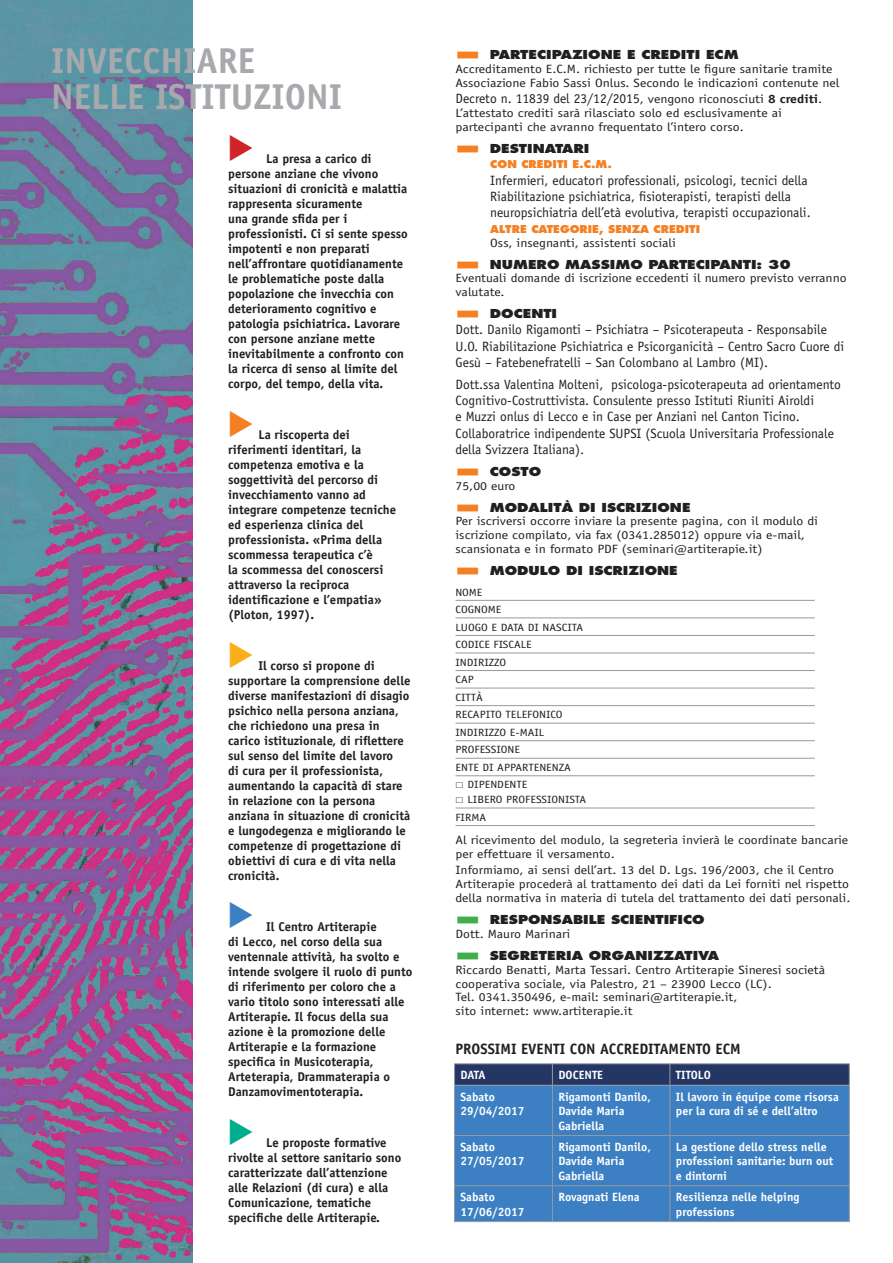
<style>
.page{position:relative;width:893px;height:1263px;background:#fff}
.page>*{position:absolute;margin:0;border:0;box-sizing:border-box;transform-origin:0 0}
.t1{font:700 36px/36px "Officina Sans";color:#a8a9ad}
.t2{font:700 15px "Officina Sans";color:#231f20}
.t3{font:13.5px/16.2px "Officina Sans";color:#231f20}
.t4{font:700 12.75px/15px "Officina Sans";color:#231f20}
.t5{font:12px/13.8px "Officina Sans";color:#231f20;scale:1.15 1}
.t6{font:700 12px/14.4px "Officina Sans";color:#fff}
.t7{font:800 12px "Futura";color:#231f20;scale:1.15 1}
.t8{font:10.5px/17.5px "Officina Sans";color:#231f20;scale:1.15 1}
.t9{font:800 10.5px "Futura";color:#f57f21;scale:1.04 1}
.s1{font-size:12px}
.s2{font-weight:700;font-size:12px}
</style>
<div class="page">
<hr style="left:455px;top:600px;width:360px;height:1px;background:#97999c">
<hr style="left:455px;top:618px;width:360px;height:1px;background:#97999c">
<hr style="left:455px;top:635px;width:360px;height:1px;background:#97999c">
<hr style="left:455px;top:653px;width:360px;height:1px;background:#97999c">
<hr style="left:455px;top:670px;width:360px;height:1px;background:#97999c">
<hr style="left:455px;top:688px;width:360px;height:1px;background:#97999c">
<hr style="left:455px;top:705px;width:360px;height:1px;background:#97999c">
<hr style="left:455px;top:723px;width:360px;height:1px;background:#97999c">
<hr style="left:455px;top:740px;width:360px;height:1px;background:#97999c">
<hr style="left:455px;top:758px;width:360px;height:1px;background:#97999c">
<hr style="left:455px;top:775px;width:360px;height:1px;background:#97999c">
<hr style="left:455px;top:808px;width:360px;height:1px;background:#97999c">
<hr style="left:455px;top:825px;width:360px;height:1px;background:#97999c">
<img style="left:0;top:0;width:193px;height:1263px">
<div style="left:455px;top:1086px;width:394px;height:135px;background:#3c80c3"></div>
<hr style="left:454px;top:1063px;width:98px;height:1px;background:#97999c">
<hr style="left:552px;top:1063px;width:118px;height:1px;background:#97999c">
<hr style="left:670px;top:1063px;width:180px;height:1px;background:#97999c">
<svg style="left:454px;top:1064px;width:396px;height:21px;background:#283966"></svg>
<hr style="left:454px;top:1085px;width:98px;height:1px;background:#97999c">
<hr style="left:454px;top:1086px;width:1px;height:49px;background:#97999c">
<hr style="left:552px;top:1085px;width:118px;height:1px;background:#97999c">
<hr style="left:552px;top:1086px;width:1px;height:49px;background:#97999c">
<hr style="left:670px;top:1085px;width:180px;height:1px;background:#97999c">
<hr style="left:669px;top:1086px;width:1px;height:49px;background:#97999c">
<hr style="left:849px;top:1086px;width:1px;height:49px;background:#97999c">
<hr style="left:454px;top:1135px;width:98px;height:1px;background:#97999c">
<hr style="left:454px;top:1136px;width:1px;height:49px;background:#97999c">
<hr style="left:552px;top:1135px;width:118px;height:1px;background:#97999c">
<hr style="left:552px;top:1136px;width:1px;height:49px;background:#97999c">
<hr style="left:670px;top:1135px;width:180px;height:1px;background:#97999c">
<hr style="left:669px;top:1136px;width:1px;height:49px;background:#97999c">
<hr style="left:849px;top:1136px;width:1px;height:49px;background:#97999c">
<hr style="left:454px;top:1185px;width:98px;height:1px;background:#97999c">
<hr style="left:454px;top:1186px;width:1px;height:35px;background:#97999c">
<hr style="left:552px;top:1185px;width:118px;height:1px;background:#97999c">
<hr style="left:552px;top:1186px;width:1px;height:35px;background:#97999c">
<hr style="left:670px;top:1185px;width:180px;height:1px;background:#97999c">
<hr style="left:669px;top:1186px;width:1px;height:35px;background:#97999c">
<hr style="left:849px;top:1186px;width:1px;height:35px;background:#97999c">
<hr style="left:454px;top:1221px;width:98px;height:1px;background:#97999c">
<hr style="left:552px;top:1221px;width:118px;height:1px;background:#97999c">
<hr style="left:670px;top:1221px;width:180px;height:1px;background:#97999c">
<h1 class="t1" style="left:51px;top:42px;width:293px">INVECCHIARE<br>NELLE ISTITUZIONI</h1>
<p class="t4" style="left:228px;top:151px;width:181px;text-indent:38px">La presa a carico di persone anziane che vivono situazioni di cronicità e malattia rappresenta sicuramente<br>una grande sfida per i professionisti. Ci si sente spesso impotenti e non preparati nell’affrontare quotidianamente le problematiche poste dalla popolazione che invecchia con deterioramento cognitivo e patologia psichiatrica. Lavorare con persone anziane mette inevitabilmente a confronto con la ricerca di senso al limite del corpo, del tempo, della vita.</p>
<p class="t4" style="left:228px;top:427px;width:169px;text-indent:30px">La riscoperta dei riferimenti identitari, la competenza emotiva e la soggettività del percorso di invecchiamento vanno ad integrare competenze tecniche ed esperienza clinica del professionista. «Prima della scommessa terapeutica c’è<br>la scommessa del conoscersi attraverso la reciproca identificazione e l’empatia» (Ploton, 1997).</p>
<p class="t4" style="left:228px;top:658px;width:184px;text-indent:30px">Il corso si propone di supportare la comprensione delle diverse manifestazioni di disagio psichico nella persona anziana, che richiedono una presa in carico istituzionale, di riflettere sul senso del limite del lavoro<br>di cura per il professionista, aumentando la capacità di stare in relazione con la persona anziana in situazione di cronicità e lungodegenza e migliorando le competenze di progettazione di obiettivi di cura e di vita nella cronicità.</p>
<p class="t4" style="left:228px;top:919px;width:186px;text-indent:38px">Il Centro Artiterapie<br>di Lecco, nel corso della sua ventennale attività, ha svolto e intende svolgere il ruolo di punto di riferimento per coloro che a vario titolo sono interessati alle<br>Artiterapie. Il focus della sua azione è la promozione delle<br>Artiterapie e la formazione specifica in Musicoterapia,<br>Arteterapia, Drammaterapia o<br>Danzamovimentoterapia.</p>
<p class="t4" style="left:228px;top:1135px;width:175px;text-indent:38px">Le proposte formative rivolte al settore sanitario sono caratterizzate dall’attenzione alle Relazioni (di cura) e alla<br>Comunicazione, tematiche specifiche delle Artiterapie.</p>
<p class="t7" style="left:455px;top:47px;width:248px"><sup>▃</sup> PARTECIPAZIONE E CREDITI ECM</p>
<p class="t5" style="left:455px;top:62px;width:335px">Accreditamento E.C.M. richiesto per tutte le figure sanitarie tramite<br>Associazione Fabio Sassi Onlus. Secondo le indicazioni contenute nel</p>
<p class="t3" style="left:455px;top:90px;width:368px">Decreto n. 11839 del 23/12/2015<span class="s1">, vengono riconosciuti</span> <span class="s2">8 crediti</span><span class="s1">.</span></p>
<p class="t5" style="left:455px;top:106px;width:285px">L’attestato crediti sarà rilasciato solo ed esclusivamente ai partecipanti che avranno frequentato l’intero corso.</p>
<p class="t7" style="left:455px;top:140px;width:118px"><sup>▃</sup> DESTINATARI</p>
<p class="t9" style="left:490px;top:158px;width:118px">CON CREDITI E.C.M.</p>
<p class="t3" style="left:490px;top:172px;width:322px">Infermieri, educatori professionali, psicologi, tecnici della<br>Riabilitazione psichiatrica, fisioterapisti, terapisti della neuropsichiatria dell’età evolutiva, terapisti occupazionali.</p>
<p class="t9" style="left:490px;top:222px;width:203px">ALTRE CATEGORIE, SENZA CREDITI</p>
<p class="t5" style="left:490px;top:236px;width:163px">Oss, insegnanti, assistenti sociali</p>
<p class="t7" style="left:455px;top:256px;width:293px"><sup>▃</sup> NUMERO MASSIMO PARTECIPANTI: 30</p>
<p class="t5" style="left:455px;top:271px;width:342px">Eventuali domande di iscrizione eccedenti il numero previsto verranno valutate.</p>
<p class="t7" style="left:455px;top:306px;width:90px"><sup>▃</sup> DOCENTI</p>
<p class="t3" style="left:455px;top:322px;width:390px">Dott. Danilo Rigamonti – Psichiatra – Psicoterapeuta - Responsabile<br>U.O. Riabilitazione Psichiatrica e Psicorganicità – Centro Sacro Cuore di<br>Gesù – Fatebenefratelli – San Colombano al Lambro (MI).</p>
<p class="t3" style="left:455px;top:376px;width:387px">Dott.ssa Valentina Molteni, psicologa-psicoterapeuta ad orientamento Cognitivo-Costruttivista. Consulente presso Istituti Riuniti Airoldi<br>e Muzzi onlus di Lecco e in Case per Anziani nel Canton Ticino.<br>Collaboratrice indipendente SUPSI (Scuola Universitaria Professionale della Svizzera Italiana)<span class="s1">.</span></p>
<p class="t7" style="left:455px;top:464px;width:76px"><sup>▃</sup> COSTO</p>
<p class="t5" style="left:455px;top:479px;width:54px">75,00 euro</p>
<p class="t7" style="left:455px;top:499px;width:206px"><sup>▃</sup> MODALITÀ DI ISCRIZIONE</p>
<p class="t5" style="left:455px;top:514px;width:317px">Per iscriversi occorre inviare la presente pagina, con il modulo di iscrizione compilato, via fax (0341.285012) oppure via e-mail, scansionata e in formato PDF (seminari@artiterapie.it)</p>
<p class="t7" style="left:455px;top:563px;width:195px"><sup>▃</sup> MODULO DI ISCRIZIONE</p>
<p class="t8" style="left:455px;top:583px;width:112px">NOME<br>COGNOME<br>LUOGO E DATA DI NASCITA<br>CODICE FISCALE<br>INDIRIZZO<br>CAP<br>CITTÀ<br>RECAPITO TELEFONICO<br>INDIRIZZO E-MAIL<br>PROFESSIONE<br>ENTE DI APPARTENENZA<br>⎕ DIPENDENTE</p>
<p class="t8" style="left:455px;top:791px;width:115px">⎕ LIBERO PROFESSIONISTA<br>FIRMA</p>
<p class="t5" style="left:455px;top:833px;width:343px">Al ricevimento del modulo, la segreteria invierà le coordinate bancarie per effettuare il versamento.</p>
<p class="t5" style="left:455px;top:863px;width:345px">Informiamo, ai sensi dell’art. 13 del D. Lgs. 196/2003, che il Centro<br>Artiterapie procederà al trattamento dei dati da Lei forniti nel rispetto della normativa in materia di tutela del trattamento dei dati personali.</p>
<p class="t7" style="left:455px;top:912px;width:218px"><sup>▃</sup> RESPONSABILE SCIENTIFICO</p>
<p class="t5" style="left:455px;top:927px;width:101px">Dott. Mauro Marinari</p>
<p class="t7" style="left:455px;top:948px;width:231px"><sup>▃</sup> SEGRETERIA ORGANIZZATIVA</p>
<p class="t5" style="left:455px;top:963px;width:323px">Riccardo Benatti, Marta Tessari. Centro Artiterapie Sineresi società cooperativa sociale, via Palestro, 21 – 23900 Lecco (LC).<br>Tel. 0341.350496, e-mail: seminari@artiterapie.it,<br>sito internet: www.artiterapie.it</p>
<p class="t2" style="left:455px;top:1039px;width:287px">PROSSIMI EVENTI CON ACCREDITAMENTO ECM</p>
<p class="t6" style="left:460px;top:1068px;width:27px">DATA</p>
<p class="t6" style="left:558px;top:1068px;width:46px">DOCENTE</p>
<p class="t6" style="left:676px;top:1068px;width:37px">TITOLO</p>
<p class="t6" style="left:460px;top:1089px;width:66px">Sabato<br>29/04/2017</p>
<p class="t6" style="left:558px;top:1089px;width:94px">Rigamonti Danilo,<br>Davide Maria<br>Gabriella</p>
<p class="t6" style="left:676px;top:1089px;width:164px">Il lavoro in équipe come risorsa per la cura di sé e dell’altro</p>
<p class="t6" style="left:460px;top:1139px;width:66px">Sabato<br>27/05/2017</p>
<p class="t6" style="left:558px;top:1139px;width:94px">Rigamonti Danilo,<br>Davide Maria<br>Gabriella</p>
<p class="t6" style="left:676px;top:1139px;width:159px">La gestione dello stress nelle professioni sanitarie: burn out e dintorni</p>
<p class="t6" style="left:460px;top:1190px;width:66px">Sabato<br>17/06/2017</p>
<p class="t6" style="left:558px;top:1190px;width:83px">Rovagnati Elena</p>
<p class="t6" style="left:676px;top:1190px;width:125px">Resilienza nelle helping professions</p>
</div>
